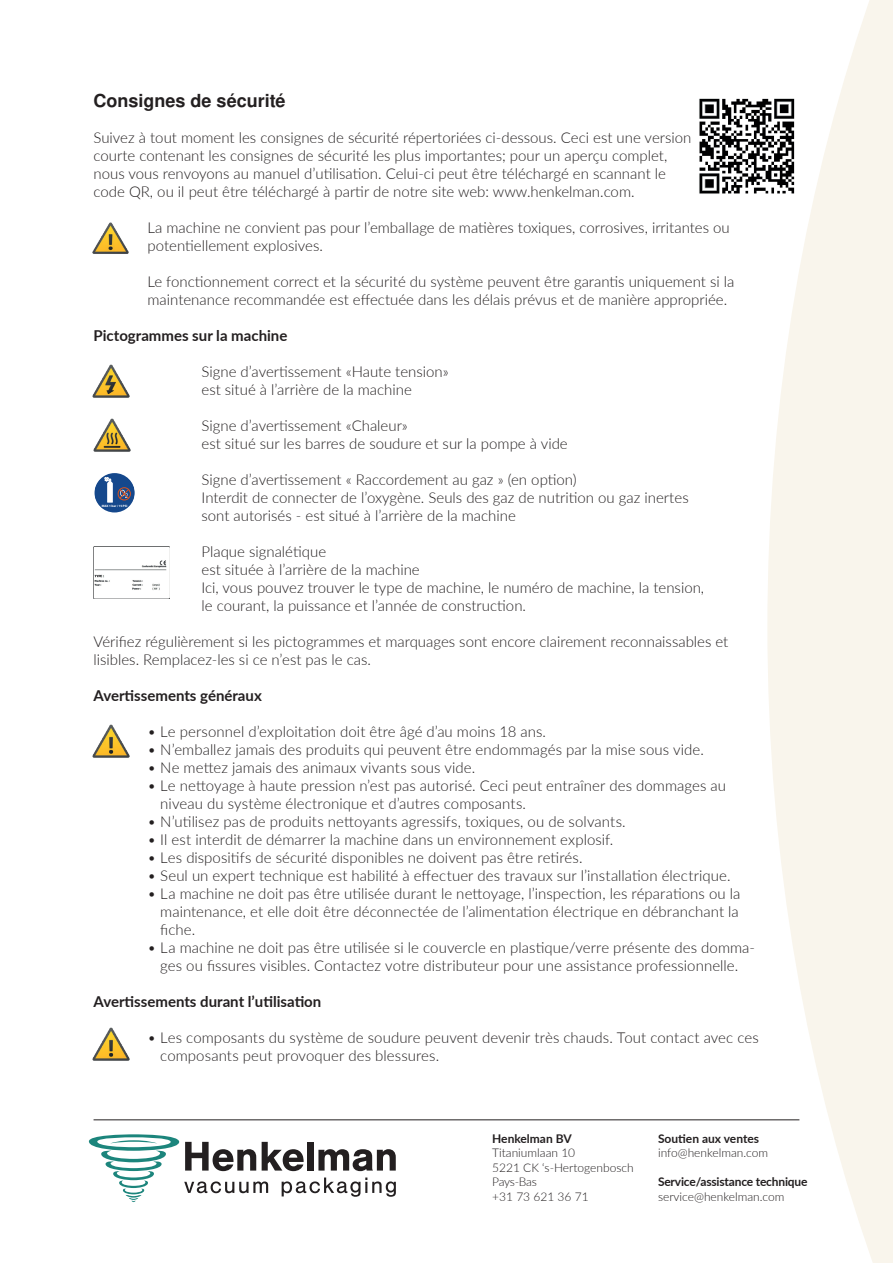
<style>
.page{position:relative;width:893px;height:1263px;background:#fff}
.page>*{position:absolute;margin:0;border:0;box-sizing:border-box;transform-origin:0 0}
.t1{font:700 18px "Nimbus San L";color:#231f20}
.t2{font:300 15px/18px "Lato";color:#231f20}
.t3{font:700 15px "Lato";color:#231f20}
.t4{font:300 12px/14.4px "Lato";color:#231f20}
.t5{font:700 12px "Lato";letter-spacing:-.015em;color:#231f20}
.t6{font:700 3.15px "Myriad Pro";color:#fff}
</style>
<div class="page">
<svg style="left:767px;top:0;width:126px;height:1263px;fill:#f9f5ec"></svg>
<hr style="left:170px;top:472px;width:1px;height:40px;background:#000001">
<svg style="left:94px;top:473px;width:41px;height:39px"></svg>
<img style="left:699px;top:96px;width:98px;height:102px">
<img style="left:92px;top:222px;width:37px;height:32px">
<img style="left:92px;top:364px;width:38px;height:34px">
<img style="left:94px;top:546px;width:75px;height:44px">
<img style="left:92px;top:724px;width:38px;height:34px">
<img style="left:92px;top:1027px;width:38px;height:34px">
<svg style="left:89px;top:1134px;width:307px;height:68px"></svg>
<hr style="left:94px;top:1119px;width:705px;height:1px;background:#231f20">
<img style="left:93px;top:418px;width:38px;height:34px">
<p class="t1" style="left:94px;top:87px;width:194px">Consignes de sécurité</p>
<p class="t2" style="left:94px;top:128px;width:599px">Suivez à tout moment les consignes de sécurité répertoriées ci-dessous. Ceci est une version courte contenant les consignes de sécurité les plus importantes; pour un aperçu complet, nous vous renvoyons au manuel d’utilisation. Celui-ci peut être téléchargé en scannant le code QR, ou il peut être téléchargé à partir de notre site web: www.henkelman.com.</p>
<p class="t2" style="left:148px;top:218px;width:584px">La machine ne convient pas pour l’emballage de matières toxiques, corrosives, irritantes ou potentiellement explosives.</p>
<p class="t2" style="left:148px;top:272px;width:588px">Le fonctionnement correct et la sécurité du système peuvent être garantis uniquement si la maintenance recommandée est effectuée dans les délais prévus et de manière appropriée.</p>
<p class="t3" style="left:94px;top:324px;width:195px">Pictogrammes sur la machine</p>
<p class="t2" style="left:202px;top:362px;width:249px">Signe d’avertissement «Haute tension» est situé à l’arrière de la machine</p>
<p class="t2" style="left:202px;top:416px;width:368px">Signe d’avertissement «Chaleur»<br>est situé sur les barres de soudure et sur la pompe à vide</p>
<p class="t2" style="left:202px;top:470px;width:489px">Signe d’avertissement « Raccordement au gaz » (en option)<br>Interdit de connecter de l’oxygène. Seuls des gaz de nutrition ou gaz inertes sont autorisés - est situé à l’arrière de la machine</p>
<p class="t2" style="left:202px;top:542px;width:504px">Plaque signalétique<br>est située à l’arrière de la machine<br>Ici, vous pouvez trouver le type de machine, le numéro de machine, la tension, le courant, la puissance et l’année de construction.</p>
<p class="t2" style="left:94px;top:632px;width:636px">Vérifiez régulièrement si les pictogrammes et marquages sont encore clairement reconnaissables et lisibles. Remplacez-les si ce n’est pas le cas.</p>
<p class="t3" style="left:94px;top:684px;width:170px">Avertissements généraux</p>
<p class="t2" style="left:148px;top:722px;width:400px">• Le personnel d’exploitation doit être âgé d’au moins 18 ans.</p>
<p class="t2" style="left:148px;top:740px;width:558px">• N’emballez jamais des produits qui peuvent être endommagés par la mise sous vide.</p>
<p class="t2" style="left:148px;top:758px;width:329px">• Ne mettez jamais des animaux vivants sous vide.</p>
<p class="t2" style="left:160px;top:776px;width:567px;text-indent:-13px">• Le nettoyage à haute pression n’est pas autorisé. Ceci peut entraîner des dommages au niveau du système électronique et d’autres composants.</p>
<p class="t2" style="left:148px;top:812px;width:480px">• N’utilisez pas de produits nettoyants agressifs, toxiques, ou de solvants.</p>
<p class="t2" style="left:148px;top:830px;width:467px">• Il est interdit de démarrer la machine dans un environnement explosif.</p>
<p class="t2" style="left:148px;top:848px;width:437px">• Les dispositifs de sécurité disponibles ne doivent pas être retirés.</p>
<p class="t2" style="left:148px;top:866px;width:584px">• Seul un expert technique est habilité à effectuer des travaux sur l’installation électrique.</p>
<p class="t2" style="left:160px;top:884px;width:582px;text-align:justify;text-indent:-13px">• La machine ne doit pas être utilisée durant le nettoyage, l’inspection, les réparations ou la maintenance, et elle doit être déconnectée de l’alimentation électrique en débranchant la fiche.</p>
<p class="t2" style="left:148px;top:938px;width:609px;text-align:center">• La machine ne doit pas être utilisée si le couvercle en plastique/verre présente des domma&shy;ges ou fissures visibles. Contactez votre distributeur pour une assistance professionnelle.</p>
<p class="t3" style="left:94px;top:990px;width:229px">Avertissements durant l’utilisation</p>
<p class="t2" style="left:160px;top:1028px;width:600px;text-indent:-13px">• Les composants du système de soudure peuvent devenir très chauds. Tout contact avec ces composants peut provoquer des blessures.</p>
<p class="t6" style="left:102px;top:504px;width:27px">MAX 1 bar / 15 PSI</p>
<p class="t5" style="left:492px;top:1130px;width:81px">Henkelman BV</p>
<p class="t4" style="left:492px;top:1145px;width:143px">Titaniumlaan 10<br>5221 CK ‘s-Hertogenbosch<br>Pays-Bas<br>+31 73 621 36 71</p>
<p class="t5" style="left:658px;top:1130px;width:103px">Soutien aux ventes</p>
<p class="t4" style="left:658px;top:1145px;width:112px">info@henkelman.com</p>
<p class="t5" style="left:658px;top:1173px;width:151px">Service/assistance technique</p>
<p class="t4" style="left:658px;top:1188px;width:128px">service@henkelman.com</p>
</div>
